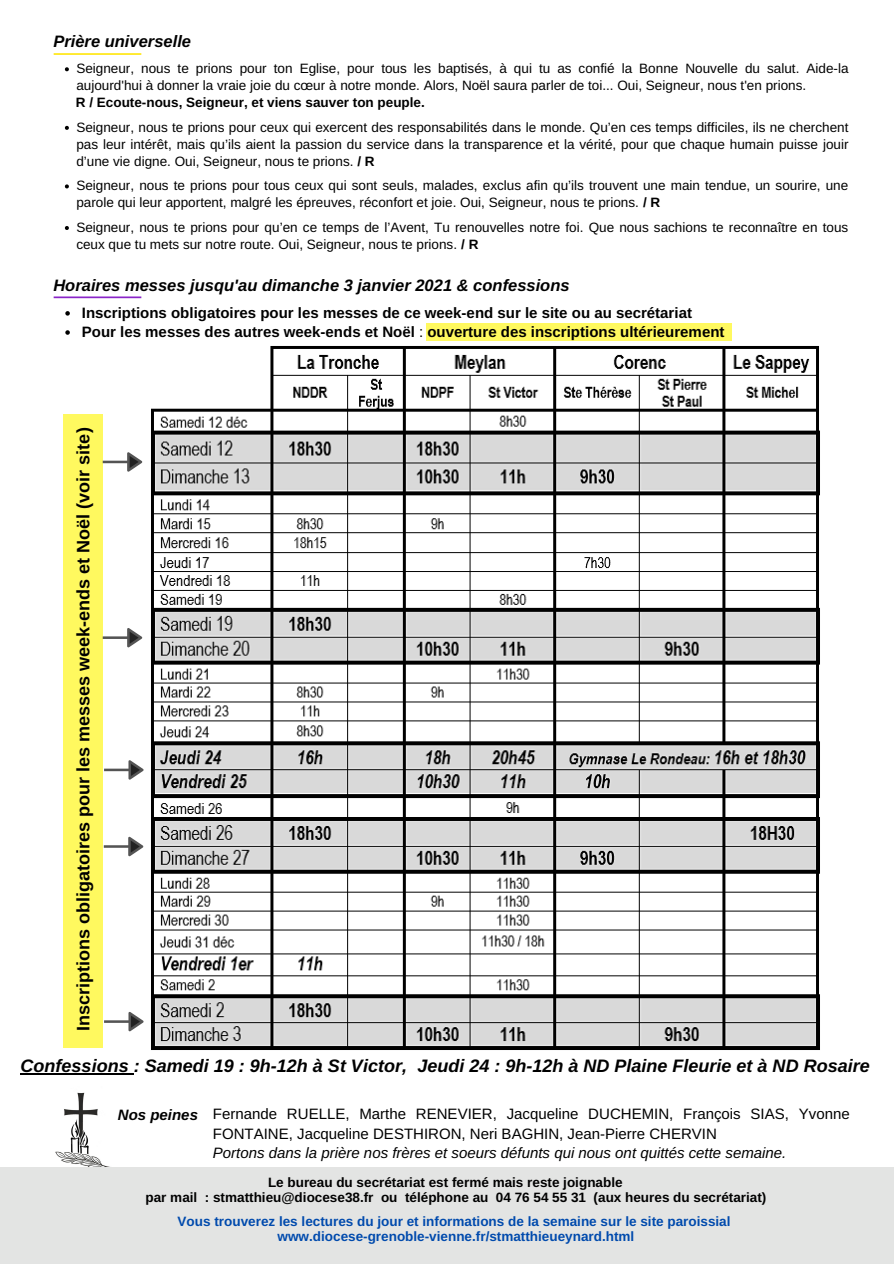
<style>
.page{position:relative;width:894px;height:1264px;background:#fff}
.page>*{position:absolute;margin:0;border:0;box-sizing:border-box;transform-origin:0 0}
.t1{font:italic 700 18px "Arimo";color:#000}
.t2{font:700 18px "Arimo";color:#000}
.t3{font:italic 700 16.5px "Arimo";color:#000}
.t4{font:700 15px "Arimo";color:#000}
.t5{font:15px/19.2px "Arimo";color:#000}
.t6{font:italic 15px "Arimo";color:#000}
.t7{font:italic 700 15px "Arimo";color:#000}
.t8{font:13.5px/17px "Arimo";color:#000}
.t9{font:700 13.5px "Arimo";color:#000}
.t10{font:700 13.5px "Arimo";color:#004aad}
.s1{font-weight:700}
.s2{font-weight:400}
</style>
<div class="page">
<img style="left:55px;top:1092px;width:51px;height:74px">
<div style="left:0;top:1166px;width:893px;height:97px;background:#e3e4e3"></div>
<svg style="left:54px;top:53px;width:87px;height:2px"></svg>
<svg style="left:54px;top:296px;width:87px;height:2px"></svg>
<img style="left:151px;top:340px;width:669px;height:710px">
<div style="left:64px;top:414px;width:39px;height:633px;background:#fff95f"></div>
<svg style="left:65px;top:67px;width:4px;height:4px"></svg>
<svg style="left:65px;top:126px;width:4px;height:4px"></svg>
<svg style="left:65px;top:184px;width:4px;height:4px"></svg>
<svg style="left:65px;top:226px;width:4px;height:4px"></svg>
<div style="left:426px;top:323px;width:306px;height:17px;background:#fff95f"></div>
<svg style="left:65px;top:311px;width:5px;height:4px"></svg>
<svg style="left:65px;top:330px;width:5px;height:5px"></svg>
<svg style="left:103px;top:628px;width:39px;height:19px"></svg>
<hr style="left:21px;top:1073px;width:113px;height:1px;background:#000">
<svg style="left:103px;top:452px;width:39px;height:19px"></svg>
<svg style="left:104px;top:760px;width:39px;height:19px"></svg>
<svg style="left:104px;top:836px;width:39px;height:20px"></svg>
<svg style="left:104px;top:1012px;width:39px;height:19px"></svg>
<p class="t3" style="left:53px;top:32px;width:139px">Prière universelle</p>
<p class="t8" style="left:76px;top:60px;width:773px">Seigneur, nous te prions pour ton Eglise, pour tous les baptisés, à qui tu as confié la Bonne Nouvelle du salut. Aide-la aujourd'hui à donner la vraie joie du cœur à notre monde. Alors, Noël saura parler de toi... Oui, Seigneur, nous t'en prions.</p>
<p class="t8" style="left:76px;top:119px;width:773px;text-align:justify">Seigneur, nous te prions pour ceux qui exercent des responsabilités dans le monde. Qu’en ces temps difficiles, ils ne cherchent pas leur intérêt, mais qu’ils aient la passion du service dans la transparence et la vérité, pour que chaque humain puisse jouir d’une vie digne. Oui, Seigneur, nous te prions. <span class="s1">/ R</span></p>
<p class="t8" style="left:76px;top:177px;width:773px">Seigneur, nous te prions pour tous ceux qui sont seuls, malades, exclus afin qu’ils trouvent une main tendue, un sourire, une parole qui leur apportent, malgré les épreuves, réconfort et joie. Oui, Seigneur, nous te prions. <span class="s1">/ R</span></p>
<p class="t8" style="left:76px;top:219px;width:773px">Seigneur, nous te prions pour qu’en ce temps de l’Avent, Tu renouvelles notre foi. Que nous sachions te reconnaître en tous ceux que tu mets sur notre route. Oui, Seigneur, nous te prions. <span class="s1">/ R</span></p>
<p class="t9" style="left:76px;top:95px;width:350px">R / Ecoute-nous, Seigneur, et viens sauver ton peuple.</p>
<p class="t3" style="left:53px;top:276px;width:517px">Horaires messes jusqu'au dimanche 3 janvier 2021 &amp; confessions</p>
<p class="t4" style="left:82px;top:304px;width:611px">Inscriptions obligatoires pour les messes de ce week-end sur le site ou au secrétariat</p>
<p class="t4" style="left:82px;top:323px;width:644px">Pour les messes des autres week-ends et Noël <span class="s2">:</span> ouverture des inscriptions ultérieurement</p>
<p class="t2" style="left:73px;top:1030px;width:605px;rotate:-90deg">Inscriptions obligatoires pour les messes week-ends et Noël (voir site)</p>
<p class="t1" style="left:21px;top:1055px;width:850px">Confessions : Samedi 19 : 9h-12h à St Victor, Jeudi 24 : 9h-12h à ND Plaine Fleurie et à ND Rosaire</p>
<p class="t7" style="left:118px;top:1106px;width:82px">Nos peines</p>
<p class="t5" style="left:213px;top:1104px;width:638px">Fernande RUELLE, Marthe RENEVIER, Jacqueline DUCHEMIN, François SIAS, Yvonne<br>FONTAINE, Jacqueline DESTHIRON, Neri BAGHIN, Jean-Pierre CHERVIN</p>
<p class="t6" style="left:213px;top:1144px;width:575px">Portons dans la prière nos frères et soeurs défunts qui nous ont quittés cette semaine.</p>
<p class="t9" style="left:268px;top:1175px;width:356px">Le bureau du secrétariat est fermé mais reste joignable</p>
<p class="t9" style="left:145px;top:1190px;width:622px">par mail : stmatthieu@diocese38.fr ou téléphone au 04 76 54 55 31 (aux heures du secrétariat)</p>
<p class="t10" style="left:177px;top:1213px;width:554px">Vous trouverez les lectures du jour et informations de la semaine sur le site paroissial</p>
<p class="t10" style="left:277px;top:1228px;width:358px">www.diocese-grenoble-vienne.fr/stmatthieueynard.html</p>
</div>
